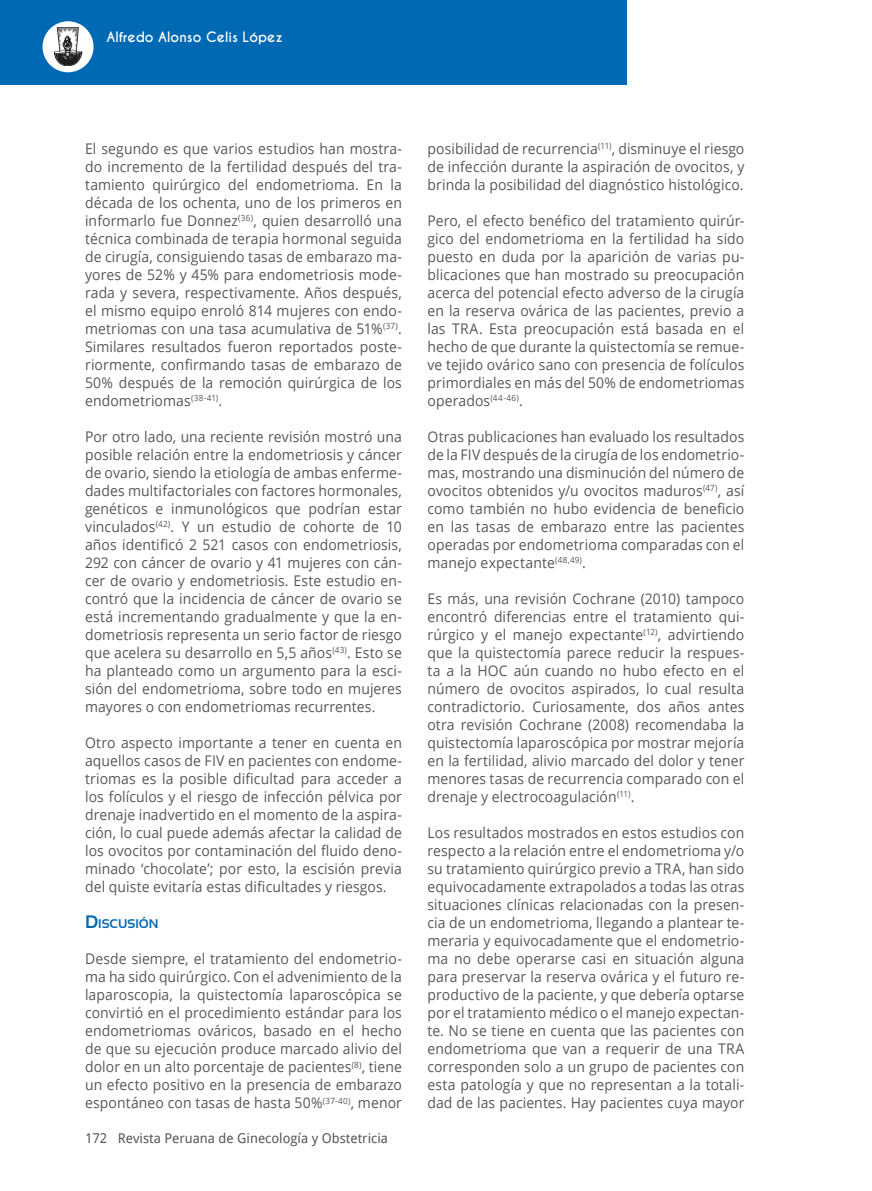
<style>
.page{position:relative;width:872px;height:1191px;background:#fff}
.page>*{position:absolute;margin:0;border:0;box-sizing:border-box;transform-origin:0 0}
.t1{font:14.7px/18px "Open Sans";letter-spacing:.005em;color:#575756;text-align:justify;scale:.95 1}
.t2{font:13.5px "Droid Sans";color:#575756}
.t3{font:700 13.5px "Caviar Dreams";color:#fff}
.t4{font:700 12.6px "Sansation";color:#0069b4}
.s1{font-size:18px}
</style>
<div class="page">
<div style="left:0;top:0;width:626px;height:85px;background:#0069b4"></div>
<div style="left:43px;top:21px;width:51px;height:51px;background:#fff;border-radius:50%"></div>
<svg style="left:54px;top:28px;width:28px;height:38px"></svg>
<p class="t3" style="left:106px;top:29px;width:178px">Alfredo Alonso Celis López</p>
<p class="t1" style="left:85px;top:139px;width:335px">El segundo es que varios estudios han mostra&shy;do incremento de la fertilidad después del tra&shy;tamiento quirúrgico del endometrioma. En la década de los ochenta, uno de los primeros en informarlo fue Donnez<sup>(36)</sup>, quien desarrolló una técnica combinada de terapia hormonal seguida de cirugía, consiguiendo tasas de embarazo ma&shy;yores de 52% y 45% para endometriosis mode&shy;rada y severa, respectivamente. Años después, el mismo equipo enroló 814 mujeres con endo&shy;metriomas con una tasa acumulativa de 51%<sup>(37)</sup>.<br>Similares resultados fueron reportados poste&shy;riormente, confirmando tasas de embarazo de 50% después de la remoción quirúrgica de los endometriomas<sup>(38-41)</sup>.</p>
<p class="t1" style="left:85px;top:427px;width:335px">Por otro lado, una reciente revisión mostró una posible relación entre la endometriosis y cáncer de ovario, siendo la etiología de ambas enferme&shy;dades multifactoriales con factores hormonales, genéticos e inmunológicos que podrían estar vinculados<sup>(42)</sup>. Y un estudio de cohorte de 10 años identificó 2 521 casos con endometriosis, 292 con cáncer de ovario y 41 mujeres con cán&shy;cer de ovario y endometriosis. Este estudio en&shy;contró que la incidencia de cáncer de ovario se está incrementando gradualmente y que la en&shy;dometriosis representa un serio factor de riesgo que acelera su desarrollo en 5,5 años<sup>(43)</sup>. Esto se ha planteado como un argumento para la esci&shy;sión del endometrioma, sobre todo en mujeres mayores o con endometriomas recurrentes.</p>
<p class="t1" style="left:85px;top:733px;width:335px">Otro aspecto importante a tener en cuenta en aquellos casos de FIV en pacientes con endome&shy;triomas es la posible dificultad para acceder a los folículos y el riesgo de infección pélvica por drenaje inadvertido en el momento de la aspira&shy;ción, lo cual puede además afectar la calidad de los ovocitos por contaminación del fluido deno&shy;minado ‘chocolate’; por esto, la escisión previa del quiste evitaría estas dificultades y riesgos.</p>
<p class="t4" style="left:85px;top:917px;width:75px"><span class="s1">D</span>ISCUSIÓN</p>
<p class="t1" style="left:85px;top:949px;width:335px">Desde siempre, el tratamiento del endometrio&shy;ma ha sido quirúrgico. Con el advenimiento de la laparoscopia, la quistectomía laparoscópica se convirtió en el procedimiento estándar para los endometriomas ováricos, basado en el hecho de que su ejecución produce marcado alivio del dolor en un alto porcentaje de pacientes<sup>(8)</sup>, tiene un efecto positivo en la presencia de embarazo espontáneo con tasas de hasta 50%<sup>(37-40)</sup>, menor</p>
<p class="t2" style="left:85px;top:1128px;width:304px">172 Revista Peruana de Ginecología y Obstetricia</p>
<p class="t1" style="left:427px;top:139px;width:335px">posibilidad de recurrencia<sup>(11)</sup>, disminuye el riesgo de infección durante la aspiración de ovocitos, y brinda la posibilidad del diagnóstico histológico.</p>
<p class="t1" style="left:427px;top:211px;width:335px">Pero, el efecto benéfico del tratamiento quirúr&shy;gico del endometrioma en la fertilidad ha sido puesto en duda por la aparición de varias pu&shy;blicaciones que han mostrado su preocupación acerca del potencial efecto adverso de la cirugía en la reserva ovárica de las pacientes, previo a las TRA. Esta preocupación está basada en el hecho de que durante la quistectomía se remue&shy;ve tejido ovárico sano con presencia de folículos primordiales en más del 50% de endometriomas operados<sup>(44-46)</sup>.</p>
<p class="t1" style="left:427px;top:427px;width:335px">Otras publicaciones han evaluado los resultados de la FIV después de la cirugía de los endometrio&shy;mas, mostrando una disminución del número de ovocitos obtenidos y/u ovocitos maduros<sup>(47)</sup>, así como también no hubo evidencia de beneficio en las tasas de embarazo entre las pacientes operadas por endometrioma comparadas con el manejo expectante<sup>(48,49)</sup>.</p>
<p class="t1" style="left:427px;top:589px;width:335px">Es más, una revisión Cochrane (2010) tampoco encontró diferencias entre el tratamiento qui&shy;rúrgico y el manejo expectante<sup>(12)</sup>, advirtiendo que la quistectomía parece reducir la respues&shy;ta a la HOC aún cuando no hubo efecto en el número de ovocitos aspirados, lo cual resulta contradictorio. Curiosamente, dos años antes otra revisión Cochrane (2008) recomendaba la quistectomía laparoscópica por mostrar mejoría en la fertilidad, alivio marcado del dolor y tener menores tasas de recurrencia comparado con el drenaje y electrocoagulación<sup>(11)</sup>.</p>
<p class="t1" style="left:427px;top:823px;width:335px">Los resultados mostrados en estos estudios con respecto a la relación entre el endometrioma y/o su tratamiento quirúrgico previo a TRA, han sido equivocadamente extrapolados a todas las otras situaciones clínicas relacionadas con la presen&shy;cia de un endometrioma, llegando a plantear te&shy;meraria y equivocadamente que el endometrio&shy;ma no debe operarse casi en situación alguna para preservar la reserva ovárica y el futuro re&shy;productivo de la paciente, y que debería optarse por el tratamiento médico o el manejo expectan&shy;te. No se tiene en cuenta que las pacientes con endometrioma que van a requerir de una TRA corresponden solo a un grupo de pacientes con esta patología y que no representan a la totali&shy;dad de las pacientes. Hay pacientes cuya mayor</p>
</div>
